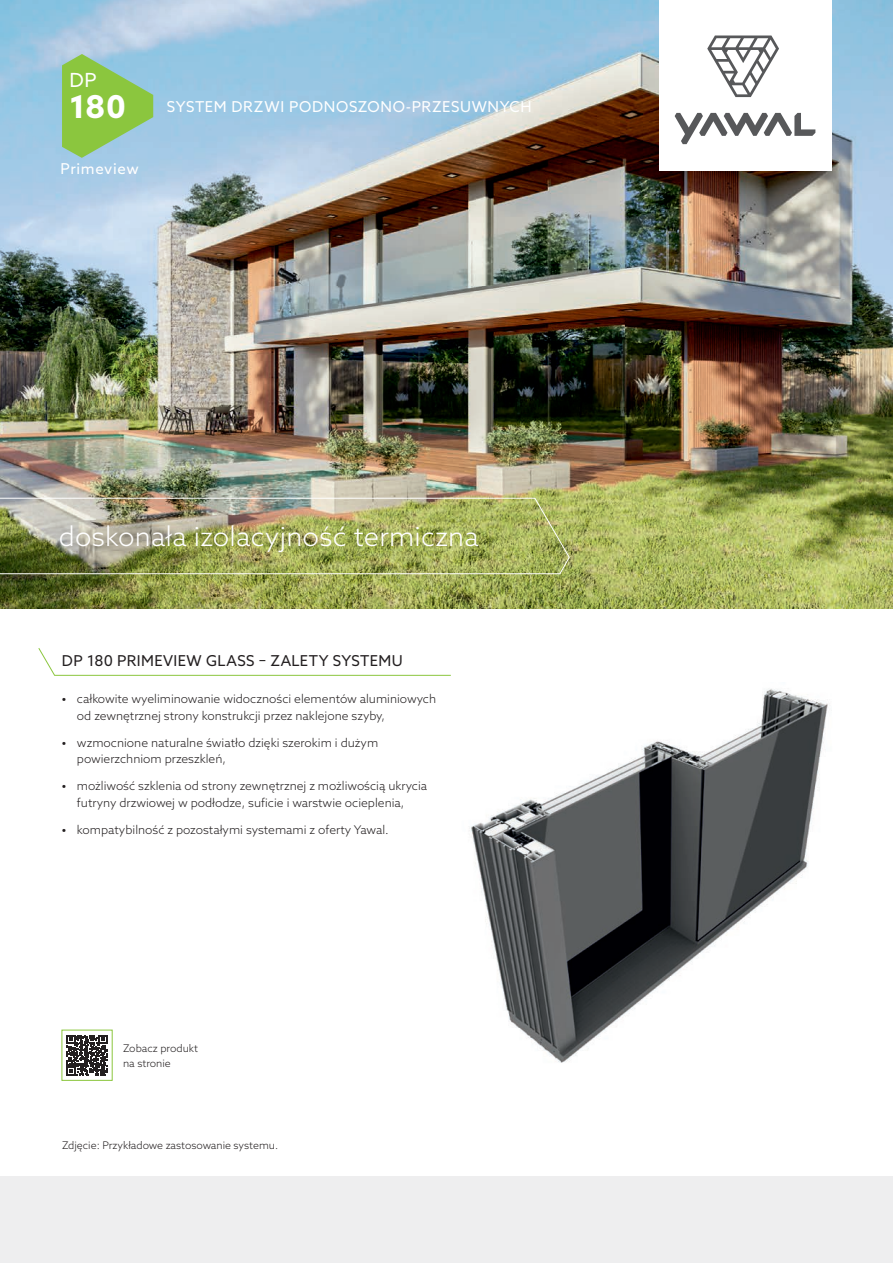
<style>
.page{position:relative;width:893px;height:1263px;background:#fff}
.page>*{position:absolute;margin:0;border:0;box-sizing:border-box;transform-origin:0 0}
.diament_systemowy_M{font:700 31.5px "Azo Sans";color:#fff}
.napis_w_ramce_na_obrazku{font:300 27px "Azo Sans";letter-spacing:.01em;color:#fff}
.diament_systemowy_S{font:19.5px "Azo Sans";color:#fff}
.napis_obok_diamentu{font:15px "Azo Sans";letter-spacing:.045em;color:#fff}
.zalety_systemu{font:15px "Azo Sans";letter-spacing:.025em;color:#231f20}
.t1{font:300 12px/16.5px "Azo Sans";color:#231f20}
.opis_zdjecia{font:300 10.5px/15px "Azo Sans";color:#231f20}
.s1{font-weight:700}
</style>
<div class="page">
<img style="left:0;top:0;width:893px;height:608px">
<img style="left:469px;top:689px;width:359px;height:374px">
<div style="left:0;top:1176px;width:893px;height:87px;background:#eeeeef"></div>
<div style="left:659px;top:0;width:172px;height:171px;background:#fff"></div>
<svg style="left:707px;top:36px;width:72px;height:61px"></svg>
<svg style="left:675px;top:113px;width:140px;height:31px"></svg>
<svg style="left:38px;top:648px;width:413px;height:28px"></svg>
<svg style="left:62px;top:54px;width:91px;height:104px;background:#90c675"></svg>
<img style="left:0;top:497px;width:570px;height:77px">
<svg style="left:67px;top:1035px;width:40px;height:40px"></svg>
<div style="left:62px;top:1030px;width:51px;height:51px;border:1px solid #8bc63e"></div>
<p class="diament_systemowy_S" style="left:69px;top:68px;width:29px">DP</p>
<p class="diament_systemowy_M" style="left:69px;top:86px;width:58px">180</p>
<p class="napis_obok_diamentu" style="left:167px;top:97px;width:366px">SYSTEM DRZWI PODNOSZONO-PRZESUWNYCH</p>
<p class="napis_obok_diamentu" style="left:60px;top:158px;width:80px">Primeview</p>
<p class="napis_w_ramce_na_obrazku" style="left:59px;top:519px;width:421px">doskonała izolacyjność termiczna</p>
<p class="zalety_systemu" style="left:62px;top:651px;width:342px">DP 180 PRIMEVIEW GLASS – ZALETY SYSTEMU</p>
<p class="t1" style="left:77px;top:691px;width:361px;text-indent:-15px"><span class="s1">•</span> całkowite wyeliminowanie widoczności elementów aluminiowych od zewnętrznej strony konstrukcji przez naklejone szyby,</p>
<p class="t1" style="left:77px;top:734px;width:303px;text-indent:-15px"><span class="s1">•</span> wzmocnione naturalne światło dzięki szerokim i dużym powierzchniom przeszkleń,</p>
<p class="t1" style="left:77px;top:778px;width:352px;text-indent:-15px"><span class="s1">•</span> możliwość szklenia od strony zewnętrznej z możliwością ukrycia futryny drzwiowej w podłodze, suficie i warstwie ocieplenia,</p>
<p class="t1" style="left:62px;top:821px;width:328px"><span class="s1">•</span> kompatybilność z pozostałymi systemami z oferty Yawal.</p>
<p class="opis_zdjecia" style="left:123px;top:1040px;width:77px">Zobacz produkt na stronie</p>
<p class="opis_zdjecia" style="left:62px;top:1137px;width:218px">Zdjęcie: Przykładowe zastosowanie systemu.</p>
</div>
